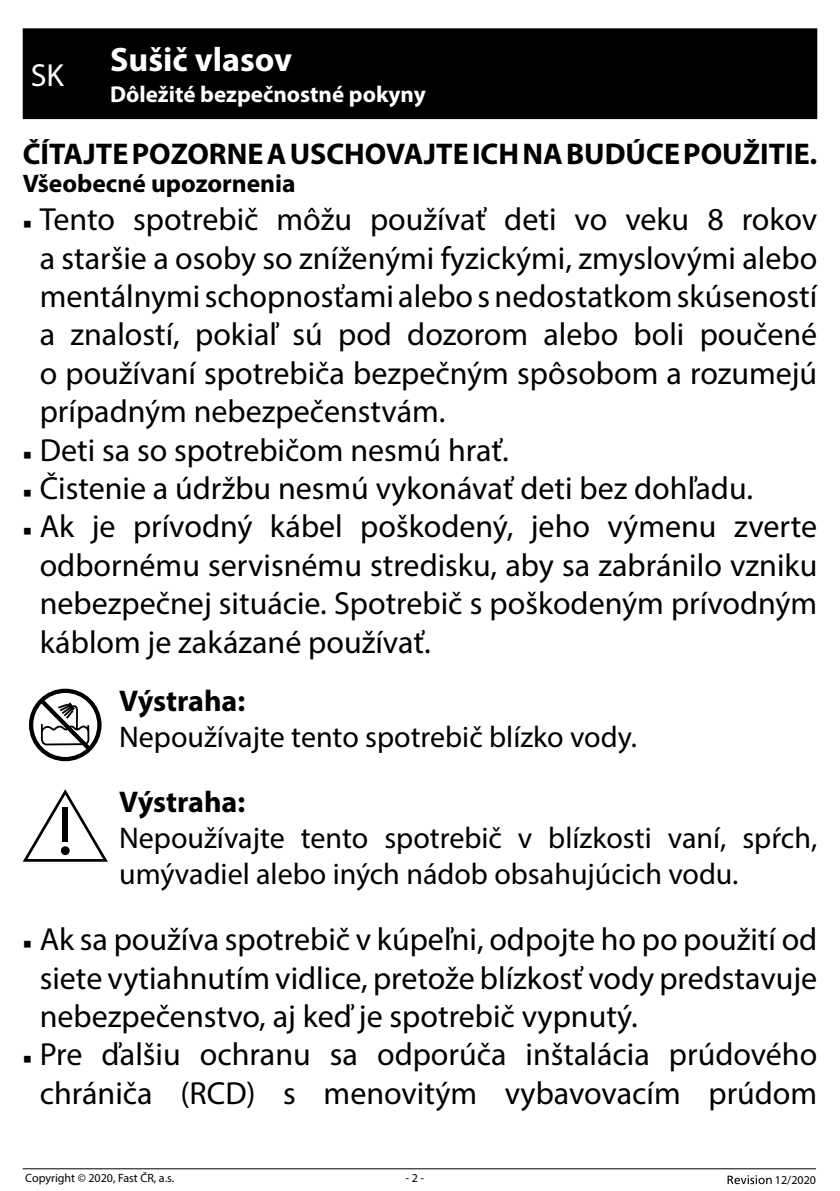
<style>
.page{position:relative;width:840px;height:1191px;background:#fff}
.page>*{position:absolute;margin:0;border:0;box-sizing:border-box;transform-origin:0 0}
.t1{font:700 34px "Myriad Pro";color:#fff}
.t2{font:32px/38.4px "Myriad Pro";color:#000;text-align:justify}
.t3{font:32px "Myriad Pro";color:#fff}
.t4{font:30px/36px "Myriad Pro";color:#000}
.t5{font:700 30px "Myriad Pro";color:#000}
.t6{font:700 25.4px "Myriad Pro";color:#000}
.t7{font:700 23px "Myriad Pro";color:#fff}
.t8{font:12px "Myriad Pro";color:#000}
.s1{font-family:"Minion Pro";font-size:23px}
</style>
<div class="page">
<svg style="left:727px;top:1175px;width:44px;height:9px"></svg>
<hr style="left:23px;top:1168px;width:792px;height:1px;background:#000">
<div style="left:23px;top:28px;width:793px;height:91px;background:#000"></div>
<div style="left:29px;top:688px;width:72px;height:73px;border:4px solid #000;border-radius:50%"></div>
<svg style="left:35px;top:694px;width:60px;height:61px"></svg>
<svg style="left:23px;top:789px;width:85px;height:72px"></svg>
<div style="left:62px;top:806px;width:6px;height:35px;background:#000"></div>
<div style="left:61px;top:846px;width:9px;height:9px;background:#000;border-radius:50%"></div>
<p class="t1" style="left:110px;top:37px;width:183px">Sušič vlasov</p>
<p class="t7" style="left:110px;top:79px;width:317px">Dôležité bezpečnostné pokyny</p>
<p class="t5" style="left:23px;top:134px;width:795px">ČÍTAJTE POZORNE A USCHOVAJTE ICH NA BUDÚCE POUŽITIE.</p>
<p class="t6" style="left:23px;top:167px;width:274px">Všeobecné upozornenia</p>
<p class="t2" style="left:40px;top:200px;width:778px;text-indent:-17px"><span class="s1">■</span> Tento spotrebič môžu používať deti vo veku 8 rokov a staršie a osoby so zníženými fyzickými, zmyslovými alebo mentálnymi schopnosťami alebo s nedostatkom skúseností a znalostí, pokiaľ sú pod dozorom alebo boli poučené o používaní spotrebiča bezpečným spôsobom a rozumejú prípadným nebezpečenstvám.</p>
<p class="t2" style="left:23px;top:430px;width:487px"><span class="s1">■</span> Deti sa so spotrebičom nesmú hrať.</p>
<p class="t2" style="left:23px;top:468px;width:731px"><span class="s1">■</span> Čistenie a údržbu nesmú vykonávať deti bez dohľadu.</p>
<p class="t2" style="left:40px;top:507px;width:778px;text-indent:-17px"><span class="s1">■</span> Ak je prívodný kábel poškodený, jeho výmenu zverte odbornému servisnému stredisku, aby sa zabránilo vzniku nebezpečnej situácie. Spotrebič s poškodeným prívodným káblom je zakázané používať.</p>
<p class="t5" style="left:119px;top:681px;width:128px">Výstraha:</p>
<p class="t4" style="left:119px;top:718px;width:519px">Nepoužívajte tento spotrebič blízko vody.</p>
<p class="t5" style="left:119px;top:782px;width:128px">Výstraha:</p>
<p class="t4" style="left:119px;top:819px;width:699px">Nepoužívajte tento spotrebič v blízkosti vaní, spŕch, umývadiel alebo iných nádob obsahujúcich vodu.</p>
<p class="t2" style="left:40px;top:919px;width:778px;text-indent:-17px"><span class="s1">■</span> Ak sa používa spotrebič v kúpeľni, odpojte ho po použití od siete vytiahnutím vidlice, pretože blízkosť vody predstavuje nebezpečenstvo, aj keď je spotrebič vypnutý.</p>
<p class="t2" style="left:23px;top:1035px;width:795px;text-align:center"><span class="s1">■</span> Pre ďalšiu ochranu sa odporúča inštalácia prúdového chrániča (RCD) s menovitým vybavovacím prúdom</p>
<p class="t3" style="left:31px;top:55px;width:35px">SK</p>
<p class="t8" style="left:25px;top:1170px;width:150px">Copyright © 2020, Fast ČR, a.s.</p>
<p class="t8" style="left:405px;top:1170px;width:20px">- 2 -</p>
<p class="t8" style="left:774px;top:1172px;width:43px">12/2020</p>
</div>
